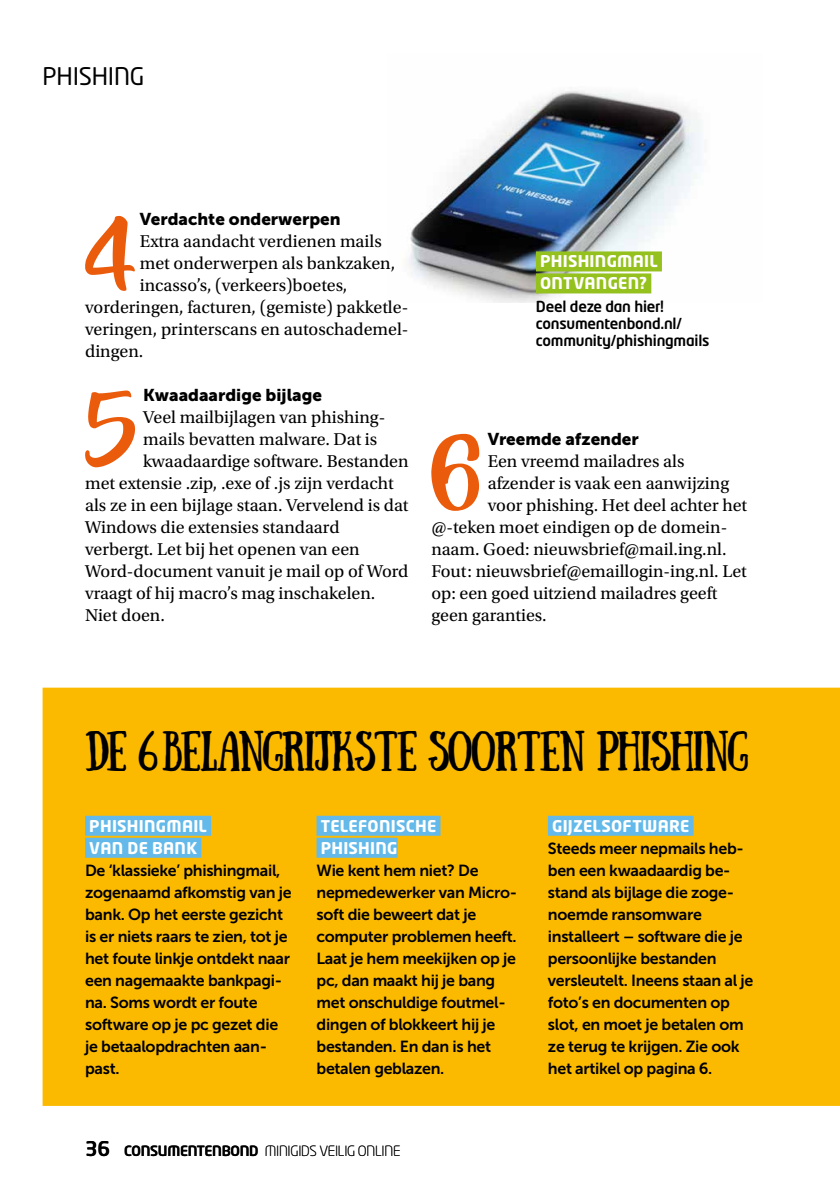
<style>
.page{position:relative;width:840px;height:1191px;background:#fff}
.page>*{position:absolute;margin:0;border:0;box-sizing:border-box;transform-origin:0 0}
.t1{font:84.8px "Beyond The Mountains";color:#ea5b0b}
.t2{font:40px "Sunday";letter-spacing:-.03em;color:#000}
.t3{font:24px "Neo Tech Std";letter-spacing:-.01em;color:#000}
.t4{font:18px "Utopia Std";color:#000}
.t5{font:17px "Museo Sans 900";color:#000}
.t6{font:16px/22px "Museo Sans 700";letter-spacing:-.02em;color:#000}
.t7{font:700 16px/22px "Neo Tech Std";letter-spacing:.015em;color:#fff}
.t8{font:500 15px/17px "Neo Tech Std";letter-spacing:-.015em;color:#000}
.t9{font:300 14px "Neo Tech Std";letter-spacing:-.02em;color:#000}
.s1{font-weight:500;font-size:20px}
.s2{font-weight:500}
</style>
<div class="page">
<div style="left:43px;top:687px;width:796px;height:419px;background:#fbba00"></div>
<img style="left:409px;top:91px;width:292px;height:211px">
<img style="left:839px;top:687px;width:1px;height:199px">
<div style="left:535px;top:251px;width:126px;height:20px;background:#95c11f"></div>
<div style="left:535px;top:273px;width:116px;height:20px;background:#95c11f"></div>
<div style="left:85px;top:815px;width:126px;height:20px;background:#63b9e9"></div>
<div style="left:85px;top:837px;width:116px;height:20px;background:#63b9e9"></div>
<div style="left:316px;top:815px;width:124px;height:20px;background:#63b9e9"></div>
<div style="left:316px;top:837px;width:81px;height:20px;background:#63b9e9"></div>
<div style="left:547px;top:815px;width:146px;height:20px;background:#63b9e9"></div>
<h3 class="t3" style="left:43px;top:62px;width:103px">PHISHING</h3>
<h1 class="t1" style="left:85px;top:212px;width:53px">4</h1>
<p class="t5" style="left:140px;top:209px;width:202px">Verdachte onderwerpen</p>
<p class="t4" style="left:140px;top:231px;width:243px">Extra aandacht verdienen mails</p>
<p class="t4" style="left:140px;top:253px;width:257px">met onderwerpen als bankzaken,</p>
<p class="t4" style="left:140px;top:275px;width:209px">incasso’s, (verkeers)boetes,</p>
<p class="t4" style="left:85px;top:297px;width:324px">vorderingen, facturen, (gemiste) pakketle-</p>
<p class="t4" style="left:85px;top:319px;width:325px">veringen, printerscans en autoschademel-</p>
<p class="t4" style="left:85px;top:341px;width:60px">dingen.</p>
<h1 class="t1" style="left:85px;top:388px;width:56px">5</h1>
<p class="t5" style="left:143px;top:385px;width:180px">Kwaadaardige bijlage</p>
<p class="t4" style="left:143px;top:407px;width:243px">Veel mailbijlagen van phishing-</p>
<p class="t4" style="left:143px;top:429px;width:235px">mails bevatten malware. Dat is</p>
<p class="t4" style="left:143px;top:451px;width:267px">kwaadaardige software. Bestanden</p>
<p class="t4" style="left:85px;top:473px;width:310px">met extensie .zip, .exe of .js zijn verdacht</p>
<p class="t4" style="left:85px;top:495px;width:325px">als ze in een bijlage staan. Vervelend is dat</p>
<p class="t4" style="left:85px;top:517px;width:256px">Windows die extensies standaard</p>
<p class="t4" style="left:85px;top:539px;width:276px">verbergt. Let bij het openen van een</p>
<p class="t4" style="left:85px;top:561px;width:325px">Word-document vanuit je mail op of Word</p>
<p class="t4" style="left:85px;top:583px;width:291px">vraagt of hij macro’s mag inschakelen.</p>
<p class="t4" style="left:85px;top:605px;width:81px">Niet doen.</p>
<p class="t7" style="left:539px;top:250px;width:119px">PHISHINGMAIL<br>ONTVANGEN?</p>
<p class="t8" style="left:535px;top:298px;width:175px">Deel deze dan hier! consumentenbond.nl/ community/phishingmails</p>
<h1 class="t1" style="left:431px;top:432px;width:54px">6</h1>
<p class="t5" style="left:487px;top:429px;width:152px">Vreemde afzender</p>
<p class="t4" style="left:487px;top:451px;width:198px">Een vreemd mailadres als</p>
<p class="t4" style="left:487px;top:473px;width:243px">afzender is vaak een aanwijzing</p>
<p class="t4" style="left:487px;top:495px;width:261px">voor phishing. Het deel achter het</p>
<p class="t4" style="left:431px;top:517px;width:297px">@-teken moet eindigen op de domein-</p>
<p class="t4" style="left:431px;top:539px;width:296px">naam. Goed: nieuwsbrief@mail.ing.nl.</p>
<p class="t4" style="left:431px;top:561px;width:317px">Fout: nieuwsbrief@emaillogin-ing.nl. Let</p>
<p class="t4" style="left:431px;top:583px;width:287px">op: een goed uitziend mailadres geeft</p>
<p class="t4" style="left:431px;top:605px;width:117px">geen garanties.</p>
<h2 class="t2" style="left:85px;top:723px;width:663px">DE 6 BELANGRIJKSTE SOORTEN PHISHING</h2>
<p class="t7" style="left:89px;top:814px;width:119px">PHISHINGMAIL<br>VAN DE BANK</p>
<p class="t6" style="left:85px;top:859px;width:208px">De ‘klassieke’ phishingmail, zogenaamd afkomstig van je bank. Op het eerste gezicht is er niets raars te zien, tot je het foute linkje ontdekt naar een nagemaakte bankpagi&shy;na. Soms wordt er foute software op je pc gezet die je betaalopdrachten aan&shy;past.</p>
<p class="t7" style="left:320px;top:814px;width:117px">TELEFONISCHE<br>PHISHING</p>
<p class="t6" style="left:316px;top:859px;width:202px">Wie kent hem niet? De nepmedewerker van Micro&shy;soft die beweert dat je computer problemen heeft.<br>Laat je hem meekijken op je pc, dan maakt hij je bang met onschuldige foutmel&shy;dingen of blokkeert hij je bestanden. En dan is het betalen geblazen.</p>
<p class="t9" style="left:85px;top:1142px;width:317px"><span class="s1">36</span> <span class="s2">CONSUMENTENBOND</span> MINIGIDS VEILIG ONLINE</p>
<p class="t7" style="left:551px;top:814px;width:139px">GIJZELSOFTWARE</p>
<p class="t6" style="left:547px;top:837px;width:207px">Steeds meer nepmails heb&shy;ben een kwaadaardig be&shy;stand als bijlage die zoge&shy;noemde ransomware installeert – software die je persoonlijke bestanden versleutelt. Ineens staan al je foto’s en documenten op slot, en moet je betalen om ze terug te krijgen. Zie ook het artikel op pagina 6.</p>
</div>
